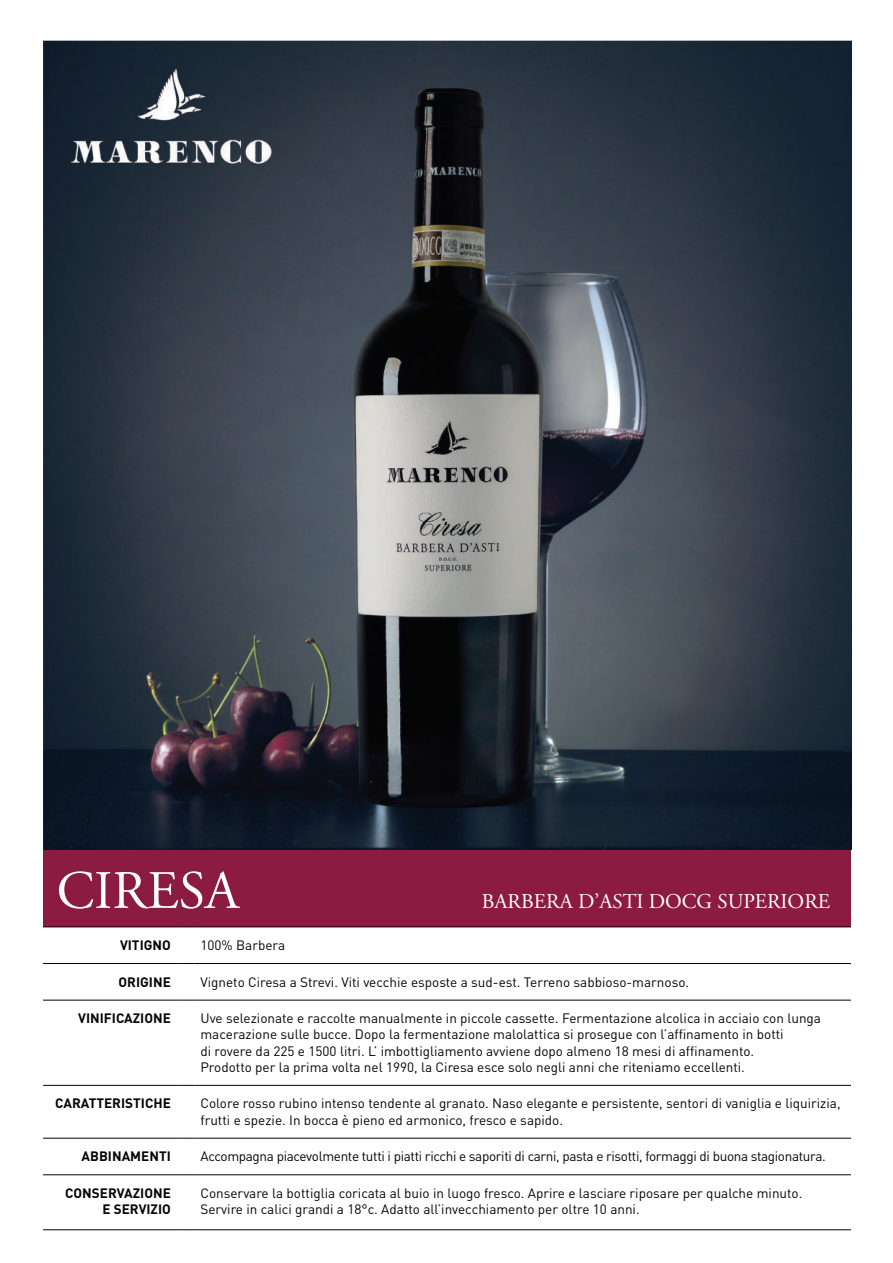
<style>
.page{position:relative;width:893px;height:1263px;background:#fff}
.page>*{position:absolute;margin:0;border:0;box-sizing:border-box;transform-origin:0 0}
.t1{font:54px "Adobe Garamond Pro";color:#fff}
.t2{font:21px "Adobe Garamond Pro";color:#fff}
.t3{font:13.5px/16.2px "Din OT";color:#040503}
.t4{font:13.5px "Din OT";letter-spacing:-.025em;color:#040503}
.t5{font:700 13.5px/16.2px "Din OT";color:#040503;text-align:right}
</style>
<div class="page">
<div style="left:43px;top:850px;width:808px;height:76px;background:#8b1b40"></div>
<hr style="left:43px;top:926px;width:134px;height:1px;background:#040503">
<svg style="left:177px;top:926px;width:17px;height:1px"></svg>
<hr style="left:194px;top:926px;width:657px;height:1px;background:#040503">
<hr style="left:43px;top:963px;width:134px;height:1px;background:#040503">
<svg style="left:177px;top:963px;width:17px;height:1px"></svg>
<hr style="left:194px;top:963px;width:657px;height:1px;background:#040503">
<hr style="left:43px;top:1000px;width:134px;height:1px;background:#040503">
<svg style="left:177px;top:1000px;width:17px;height:1px"></svg>
<hr style="left:194px;top:1000px;width:657px;height:1px;background:#040503">
<hr style="left:43px;top:1085px;width:134px;height:1px;background:#040503">
<svg style="left:177px;top:1085px;width:17px;height:1px"></svg>
<hr style="left:194px;top:1085px;width:657px;height:1px;background:#040503">
<hr style="left:43px;top:1138px;width:134px;height:1px;background:#040503">
<svg style="left:177px;top:1138px;width:17px;height:1px"></svg>
<hr style="left:194px;top:1138px;width:657px;height:1px;background:#040503">
<hr style="left:43px;top:1174px;width:134px;height:1px;background:#040503">
<svg style="left:177px;top:1174px;width:17px;height:1px"></svg>
<hr style="left:194px;top:1174px;width:657px;height:1px;background:#040503">
<hr style="left:43px;top:1229px;width:134px;height:1px;background:#040503">
<svg style="left:177px;top:1229px;width:17px;height:1px"></svg>
<hr style="left:194px;top:1229px;width:657px;height:1px;background:#040503">
<img style="left:43px;top:41px;width:809px;height:809px">
<img style="left:65px;top:65px;width:211px;height:105px">
<h1 class="t1" style="left:57px;top:858px;width:184px">CIRESA</h1>
<h2 class="t2" style="left:482px;top:888px;width:350px">BARBERA D’ASTI DOCG SUPERIORE</h2>
<p class="t5" style="left:120px;top:936px;width:52px">VITIGNO</p>
<p class="t3" style="left:200px;top:937px;width:86px">100% Barbera</p>
<p class="t5" style="left:119px;top:973px;width:54px">ORIGINE</p>
<p class="t3" style="left:200px;top:973px;width:490px">Vigneto Ciresa a Strevi. Viti vecchie esposte a sud-est. Terreno sabbioso-marnoso.</p>
<p class="t5" style="left:78px;top:1010px;width:94px">VINIFICAZIONE</p>
<p class="t3" style="left:200px;top:1010px;width:622px">Uve selezionate e raccolte manualmente in piccole cassette. Fermentazione alcolica in acciaio con lunga macerazione sulle bucce. Dopo la fermentazione malolattica si prosegue con l’affinamento in botti<br>di rovere da 225 e 1500 litri. L’ imbottigliamento avviene dopo almeno 18 mesi di affinamento.<br>Prodotto per la prima volta nel 1990, la Ciresa esce solo negli anni che riteniamo eccellenti.</p>
<p class="t5" style="left:55px;top:1095px;width:117px">CARATTERISTICHE</p>
<p class="t3" style="left:200px;top:1095px;width:642px">Colore rosso rubino intenso tendente al granato. Naso elegante e persistente, sentori di vaniglia e liquirizia, frutti e spezie. In bocca è pieno ed armonico, fresco e sapido.</p>
<p class="t5" style="left:82px;top:1148px;width:91px">ABBINAMENTI</p>
<p class="t4" style="left:200px;top:1148px;width:627px">Accompagna piacevolmente tutti i piatti ricchi e saporiti di carni, pasta e risotti, formaggi di buona stagionatura.</p>
<p class="t5" style="left:65px;top:1184px;width:107px">CONSERVAZIONE<br>E SERVIZIO</p>
<p class="t3" style="left:200px;top:1185px;width:603px">Conservare la bottiglia coricata al buio in luogo fresco. Aprire e lasciare riposare per qualche minuto.<br>Servire in calici grandi a 18°c. Adatto all’invecchiamento per oltre 10 anni.</p>
</div>
